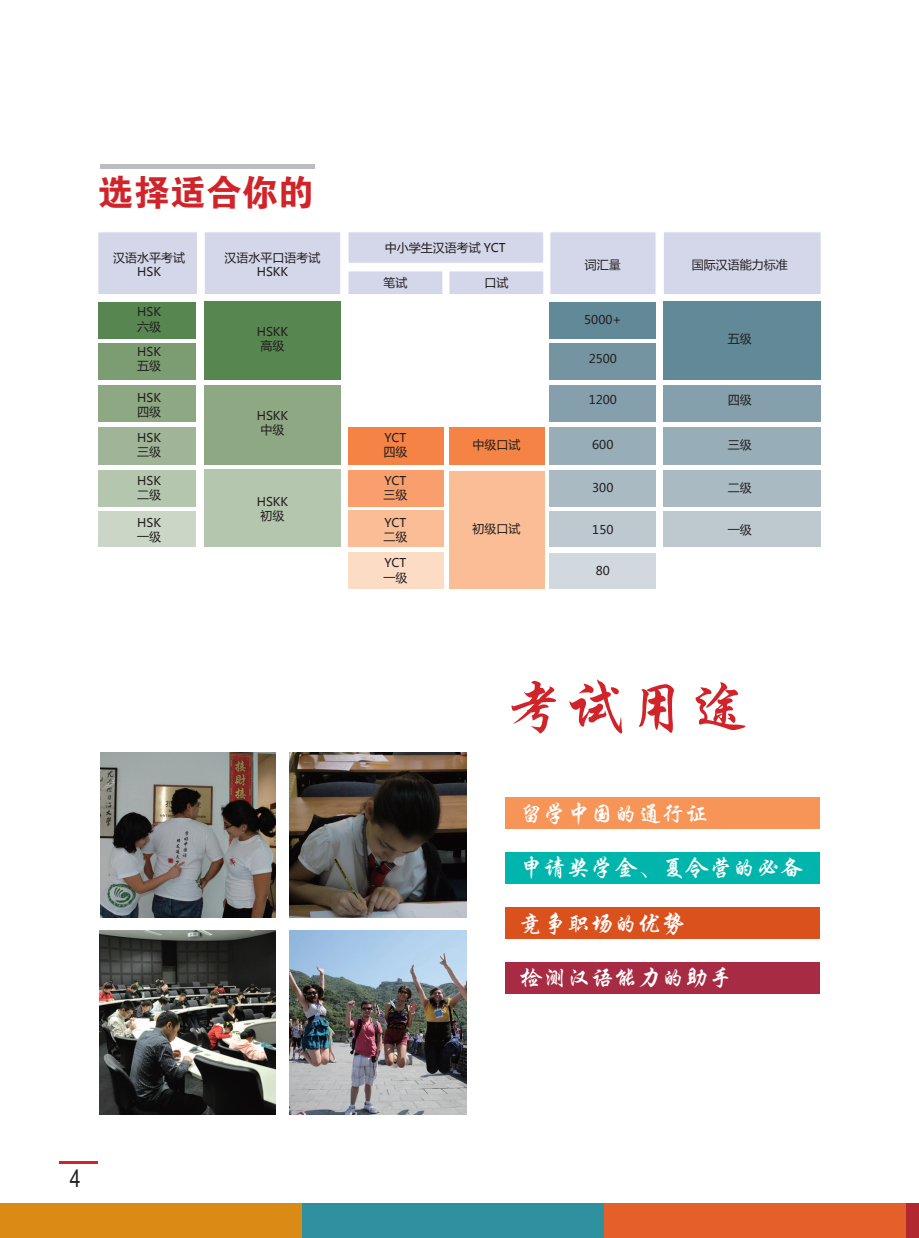
<style>
.page{position:relative;width:919px;height:1238px;background:#fff}
.page>*{position:absolute;margin:0;border:0;box-sizing:border-box;transform-origin:0 0}
.t1{font:60.75px "FZXKJW GB1 0";color:#d1232a}
.t2{font:36px "FZDHTJW GB1 0";color:#d1232a}
.t3{font:24px "Arial Narrow";color:#231f20}
.t4{font:23.7px "FZXKJW GB1 0";color:#fff}
.t5{font:12px/14.4px "Microsoft Ya Hei";color:#231f20}
</style>
<div class="page">
<hr style="left:59px;top:1161px;width:39px;height:2px;background:#d1232a">
<div style="left:0;top:1202px;width:302px;height:35px;background:#d98b15"></div>
<div style="left:302px;top:1202px;width:302px;height:35px;background:#2f919f"></div>
<div style="left:604px;top:1202px;width:302px;height:35px;background:#e45f2a"></div>
<div style="left:906px;top:1202px;width:12px;height:35px;background:#b1282e"></div>
<hr style="left:100px;top:164px;width:214px;height:4px;background:#bcbdc0">
<div style="left:98px;top:302px;width:98px;height:36px;background:#578650"></div>
<div style="left:550px;top:302px;width:106px;height:36px;background:#628997"></div>
<div style="left:663px;top:302px;width:158px;height:78px;background:#628997"></div>
<div style="left:348px;top:427px;width:96px;height:38px;background:#f58345"></div>
<div style="left:449px;top:427px;width:95px;height:38px;background:#f58345"></div>
<div style="left:348px;top:470px;width:96px;height:36px;background:#f89f6d"></div>
<div style="left:348px;top:510px;width:96px;height:37px;background:#fabd96"></div>
<div style="left:449px;top:471px;width:95px;height:118px;background:#fabd96"></div>
<div style="left:348px;top:552px;width:96px;height:37px;background:#fddcc5"></div>
<div style="left:204px;top:302px;width:137px;height:78px;background:#578650"></div>
<div style="left:98px;top:343px;width:98px;height:37px;background:#7c9d72"></div>
<div style="left:550px;top:343px;width:106px;height:37px;background:#7494a1"></div>
<div style="left:98px;top:385px;width:98px;height:37px;background:#8da883"></div>
<div style="left:550px;top:385px;width:106px;height:37px;background:#85a0ac"></div>
<div style="left:663px;top:385px;width:158px;height:37px;background:#85a0ac"></div>
<div style="left:204px;top:385px;width:137px;height:80px;background:#8da883"></div>
<div style="left:98px;top:427px;width:98px;height:38px;background:#a0b598"></div>
<div style="left:550px;top:427px;width:106px;height:38px;background:#97adb7"></div>
<div style="left:663px;top:427px;width:158px;height:38px;background:#97adb7"></div>
<div style="left:98px;top:470px;width:98px;height:36px;background:#b5c6af"></div>
<div style="left:550px;top:470px;width:106px;height:36px;background:#a9bac3"></div>
<div style="left:663px;top:470px;width:158px;height:36px;background:#a9bac3"></div>
<div style="left:204px;top:470px;width:137px;height:77px;background:#b5c6af"></div>
<div style="left:98px;top:511px;width:98px;height:36px;background:#cbd6c6"></div>
<div style="left:550px;top:511px;width:106px;height:36px;background:#bdc8cf"></div>
<div style="left:663px;top:511px;width:158px;height:36px;background:#bdc8cf"></div>
<div style="left:550px;top:553px;width:106px;height:35px;background:#d1d9de"></div>
<div style="left:98px;top:232px;width:99px;height:63px;background:#d4d6ea;border:1px solid #fff"></div>
<div style="left:204px;top:232px;width:137px;height:63px;background:#d4d6ea;border:1px solid #fff"></div>
<div style="left:549px;top:232px;width:107px;height:63px;background:#d4d6ea;border:1px solid #fff"></div>
<div style="left:663px;top:232px;width:158px;height:63px;background:#d4d6ea;border:1px solid #fff"></div>
<div style="left:348px;top:232px;width:196px;height:31px;background:#d4d6ea;border:1px solid #fff"></div>
<div style="left:348px;top:271px;width:95px;height:24px;background:#d4d6ea;border:1px solid #fff"></div>
<div style="left:449px;top:271px;width:95px;height:24px;background:#d4d6ea;border:1px solid #fff"></div>
<div style="left:505px;top:797px;width:315px;height:31px;background:#f79559"></div>
<div style="left:505px;top:852px;width:315px;height:31px;background:#00b5ac"></div>
<div style="left:505px;top:907px;width:315px;height:31px;background:#da511d"></div>
<div style="left:505px;top:962px;width:315px;height:31px;background:#a62b43"></div>
<img style="left:100px;top:930px;width:175px;height:184px">
<img style="left:289px;top:930px;width:178px;height:184px">
<img style="left:100px;top:752px;width:176px;height:165px">
<img style="left:289px;top:752px;width:178px;height:165px">
<h2 class="t2" style="left:98px;top:172px;width:217px">选择适合你的</h2>
<p class="t5" style="left:113px;top:250px;width:73px;text-align:center">汉语水平考试<br>HSK</p>
<p class="t5" style="left:224px;top:250px;width:97px;text-align:center">汉语水平口语考试<br>HSKK</p>
<p class="t5" style="left:385px;top:240px;width:122px">中小学生汉语考试 YCT</p>
<p class="t5" style="left:383px;top:275px;width:25px">笔试</p>
<p class="t5" style="left:484px;top:275px;width:25px">口试</p>
<p class="t5" style="left:584px;top:257px;width:37px">词汇量</p>
<p class="t5" style="left:691px;top:257px;width:98px">国际汉语能力标准</p>
<p class="t5" style="left:137px;top:304px;width:25px">HSK六级</p>
<p class="t5" style="left:584px;top:311px;width:39px">5000+</p>
<p class="t5" style="left:257px;top:324px;width:33px;text-align:center">HSKK高级</p>
<p class="t5" style="left:727px;top:331px;width:25px">五级</p>
<p class="t5" style="left:137px;top:344px;width:25px">HSK五级</p>
<p class="t5" style="left:588px;top:351px;width:30px">2500</p>
<p class="t5" style="left:137px;top:389px;width:25px">HSK四级</p>
<p class="t5" style="left:588px;top:392px;width:30px">1200</p>
<p class="t5" style="left:727px;top:392px;width:25px">四级</p>
<p class="t5" style="left:257px;top:408px;width:33px;text-align:center">HSKK中级</p>
<p class="t5" style="left:137px;top:430px;width:25px">HSK三级</p>
<p class="t5" style="left:383px;top:430px;width:25px">YCT四级</p>
<p class="t5" style="left:472px;top:437px;width:49px">中级口试</p>
<p class="t5" style="left:592px;top:437px;width:23px">600</p>
<p class="t5" style="left:727px;top:437px;width:25px">三级</p>
<p class="t5" style="left:137px;top:473px;width:25px">HSK二级</p>
<p class="t5" style="left:383px;top:473px;width:25px">YCT三级</p>
<p class="t5" style="left:592px;top:480px;width:23px">300</p>
<p class="t5" style="left:727px;top:480px;width:25px">二级</p>
<p class="t5" style="left:257px;top:494px;width:33px;text-align:center">HSKK初级</p>
<p class="t5" style="left:137px;top:514px;width:25px">HSK一级</p>
<p class="t5" style="left:383px;top:514px;width:25px">YCT二级</p>
<p class="t5" style="left:592px;top:522px;width:23px">150</p>
<p class="t5" style="left:727px;top:522px;width:25px">一级</p>
<p class="t5" style="left:383px;top:555px;width:25px">YCT一级</p>
<p class="t5" style="left:595px;top:562px;width:16px">80</p>
<p class="t5" style="left:472px;top:521px;width:49px">初级口试</p>
<h1 class="t1" style="left:505px;top:675px;width:244px">考试用途</h1>
<h3 class="t4" style="left:519px;top:801px;width:190px">留学中国的通行证</h3>
<h3 class="t4" style="left:519px;top:855px;width:285px">申请奖学金、夏令营的必备</h3>
<h3 class="t4" style="left:519px;top:911px;width:167px">竞争职场的优势</h3>
<h3 class="t4" style="left:519px;top:965px;width:214px">检测汉语能力的助手</h3>
<h3 class="t3" style="left:70px;top:1161px;width:12px">4</h3>
</div>
